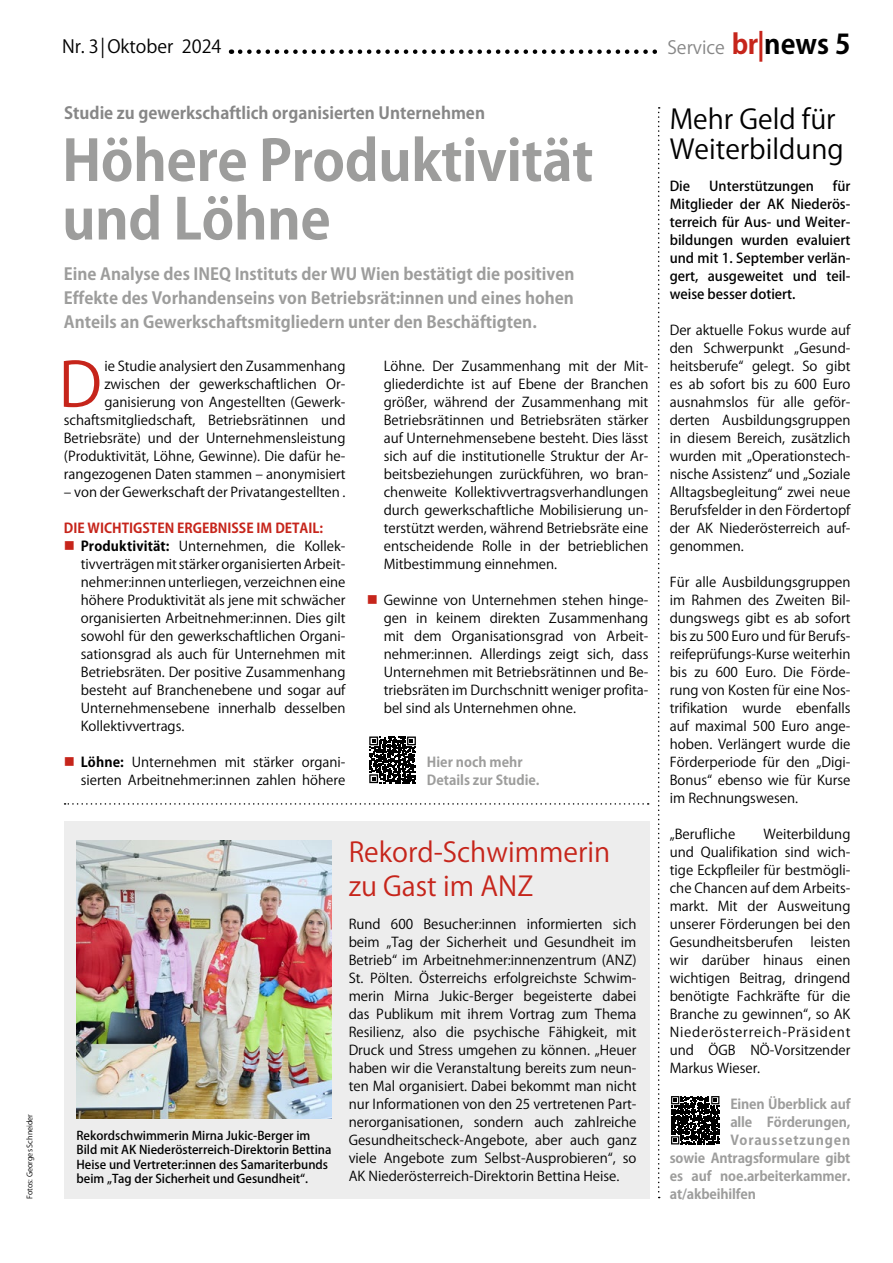
<style>
.page{position:relative;width:893px;height:1263px;background:#fff}
.page>*{position:absolute;margin:0;border:0;box-sizing:border-box;transform-origin:0 0}
.t1{font:60.75px "Koz Go Pro";color:#c6251b}
.t2{font:700 55.5px/58.5px "Koz Go Pro";letter-spacing:-.01em;color:#9d9d9c}
.t3{font:27px/34.5px "Koz Go Pro";color:#c6251b}
.t4{font:27px/30px "Koz Go Pro";color:#000}
.t5{font:18px "Koz Go Pro";color:#000}
.t6{font:18px "Koz Go Pro";color:#878787}
.t7{font:700 16.5px/24px "Koz Go Pro";color:#9d9d9c;text-align:justify}
.t8{font:700 16.5px "Koz Go Pro";color:#878787}
.t9{font:13.5px/18px "Koz Go Pro";color:#000;text-align:justify}
.t10{font:500 13.5px/18px "Koz Go Pro";color:#000;text-align:justify}
.t11{font:700 13.5px/18px "Koz Go Pro";letter-spacing:-.01em;color:#9d9d9c}
.t12{font:700 13.5px "Koz Go Pro";letter-spacing:.06em;color:#9d9d9c}
.t13{font:500 12px/14.4px "Koz Go Pro";color:#000}
.t14{font:7.5px "Koz Go Pro";color:#000}
.s1{font-weight:700;font-size:27px;color:#c6251b}
.s2{font-weight:700;font-size:27px;color:#000}
.s3{font-weight:700;color:#c6251b}
.s4{font-weight:700}
</style>
<div class="page">
<svg style="left:240px;top:49px;width:417px;height:5px"></svg>
<svg style="left:658px;top:107px;width:2px;height:1091px"></svg>
<div style="left:64px;top:821px;width:585px;height:377px;background:#ededed"></div>
<img style="left:77px;top:840px;width:255px;height:279px">
<svg style="left:369px;top:736px;width:47px;height:47px"></svg>
<svg style="left:65px;top:803px;width:584px;height:2px"></svg>
<svg style="left:671px;top:1096px;width:49px;height:49px"></svg>
<svg style="left:671px;top:1096px;width:48px;height:48px"></svg>
<p class="t14" style="left:25px;top:1199px;width:87px;rotate:-90deg">Fotos: Georges Schneider</p>
<h3 class="t5" style="left:62px;top:35px;width:161px">Nr. 3|Oktober 2024</h3>
<h3 class="t6" style="left:667px;top:36px;width:184px">Service <span class="s1">br|</span><span class="s2">news 5</span></h3>
<p class="t8" style="left:64px;top:102px;width:422px">Studie zu gewerkschaftlich organisierten Unternehmen</p>
<h2 class="t2" style="left:62px;top:135px;width:533px">Höhere Produktivität und Löhne</h2>
<p class="t7" style="left:64px;top:263px;width:512px">Eine Analyse des INEQ Instituts der WU Wien bestätigt die positiven Effekte des Vorhandenseins von Betriebsrät:innen und eines hohen Anteils an Gewerkschaftsmitgliedern unter den Beschäftigten.</p>
<h1 class="t1" style="left:59px;top:345px;width:45px">D</h1>
<p class="t9" style="left:64px;top:357px;width:283px;text-align:right">ie Studie analysiert den Zusammenhang zwischen der gewerkschaftlichen Or&shy;ganisierung von Angestellten (Gewerk&shy;schaftsmitgliedschaft, Betriebsrätinnen und Betriebsräte) und der Unternehmensleistung (Produktivität, Löhne, Gewinne). Die dafür he&shy;rangezogenen Daten stammen – anonymisiert</p>
<p class="t9" style="left:64px;top:483px;width:283px">– von der Gewerkschaft der Privatangestellten .</p>
<p class="t9" style="left:81px;top:519px;width:266px;text-align:left;text-indent:-17px"><span class="s3">DIE WICHTIGSTEN ERGEBNISSE IM DETAIL:<br></span><span class="s4">Produktivität:</span> Unternehmen, die Kollek&shy;tivverträgen mit stärker organisierten Arbeit&shy;nehmer:innen unterliegen, verzeichnen eine höhere Produktivität als jene mit schwächer organisierten Arbeitnehmer:innen. Dies gilt sowohl für den gewerkschaftlichen Organi&shy;sationsgrad als auch für Unternehmen mit Betriebsräten. Der positive Zusammenhang besteht auf Branchenebene und sogar auf Unternehmensebene innerhalb desselben Kollektivvertrags.</p>
<p class="t9" style="left:81px;top:753px;width:266px"><span class="s4">Löhne:</span> Unternehmen mit stärker organi&shy;sierten Arbeitnehmer:innen zahlen höhere</p>
<p class="t9" style="left:384px;top:357px;width:266px">Löhne. Der Zusammenhang mit der Mit&shy;gliederdichte ist auf Ebene der Branchen größer, während der Zusammenhang mit Betriebsrätinnen und Betriebsräten stärker auf Unternehmensebene besteht. Dies lässt sich auf die institutionelle Struktur der Ar&shy;beitsbeziehungen zurückführen, wo bran&shy;chenweite Kollektivvertragsverhandlungen durch gewerkschaftliche Mobilisierung un&shy;terstützt werden, während Betriebsräte eine entscheidende Rolle in der betrieblichen Mitbestimmung einnehmen.</p>
<p class="t9" style="left:384px;top:591px;width:266px">Gewinne von Unternehmen stehen hinge&shy;gen in keinem direkten Zusammenhang mit dem Organisationsgrad von Arbeit&shy;nehmer:innen. Allerdings zeigt sich, dass Unternehmen mit Betriebsrätinnen und Be&shy;triebsräten im Durchschnitt weniger profita&shy;bel sind als Unternehmen ohne.</p>
<p class="t11" style="left:427px;top:754px;width:114px">Hier noch mehr<br>Details zur Studie.</p>
<p class="t13" style="left:77px;top:1129px;width:256px">Rekordschwimmerin Mirna Jukic-Berger im Bild mit AK Niederösterreich-Direktorin Bettina Heise und Vertreter:innen des Samariterbunds beim „Tag der Sicherheit und Gesundheit“.</p>
<h3 class="t3" style="left:349px;top:835px;width:263px">Rekord-Schwimmerin zu Gast im ANZ</h3>
<p class="t9" style="left:349px;top:915px;width:289px">Rund 600 Besucher:innen informierten sich beim „Tag der Sicherheit und Gesundheit im Betrieb“ im Arbeitnehmer:innenzentrum (ANZ)<br>St. Pölten. Österreichs erfolgreichste Schwim&shy;merin Mirna Jukic-Berger begeisterte dabei das Publikum mit ihrem Vortrag zum Thema Resilienz, also die psychische Fähigkeit, mit Druck und Stress umgehen zu können. „Heuer haben wir die Veranstaltung bereits zum neun&shy;ten Mal organisiert. Dabei bekommt man nicht nur Informationen von den 25 vertretenen Part&shy;nerorganisationen, sondern auch zahlreiche Gesundheitscheck-Angebote, aber auch ganz viele Angebote zum Selbst-Ausprobieren“, so AK Niederösterreich-Direktorin Bettina Heise.</p>
<h3 class="t4" style="left:670px;top:104px;width:176px">Mehr Geld für<br>Weiterbildung</h3>
<p class="t10" style="left:670px;top:177px;width:22px">Die</p>
<p class="t10" style="left:709px;top:177px;width:106px">Unterstützungen</p>
<p class="t10" style="left:670px;top:177px;width:182px;text-indent:163px">für Mitglieder der AK Niederös&shy;terreich für Aus- und Weiter&shy;bildungen wurden evaluiert und mit 1. September verlän&shy;gert, ausgeweitet und teil&shy;weise besser dotiert.</p>
<p class="t9" style="left:670px;top:321px;width:182px">Der aktuelle Fokus wurde auf den Schwerpunkt „Gesund&shy;heitsberufe“ gelegt. So gibt es ab sofort bis zu 600 Euro ausnahmslos für alle geför&shy;derten Ausbildungsgruppen in diesem Bereich, zusätzlich wurden mit „Operationstech&shy;nische Assistenz“ und „Soziale Alltagsbegleitung“ zwei neue Berufsfelder in den Fördertopf der AK Niederösterreich auf&shy;genommen.</p>
<p class="t9" style="left:670px;top:573px;width:182px">Für alle Ausbildungsgruppen im Rahmen des Zweiten Bil&shy;dungswegs gibt es ab sofort bis zu 500 Euro und für Berufs&shy;reifeprüfungs-Kurse weiterhin bis zu 600 Euro. Die Förde&shy;rung von Kosten für eine Nos&shy;trifikation wurde ebenfalls auf maximal 500 Euro ange&shy;hoben. Verlängert wurde die Förderperiode für den „Digi-Bonus“ ebenso wie für Kurse im Rechnungswesen.</p>
<p class="t9" style="left:670px;top:825px;width:67px">„Berufliche</p>
<p class="t9" style="left:670px;top:825px;width:182px;text-indent:94px">Weiterbildung und Qualifikation sind wich&shy;tige Eckpfleiler für bestmögli&shy;che Chancen auf dem Arbeits&shy;markt. Mit der Ausweitung unserer Förderungen bei den Gesundheitsberufen</p>
<p class="t9" style="left:670px;top:933px;width:182px;text-indent:141px">leisten wir darüber hinaus einen wichtigen Beitrag, dringend benötigte Fachkräfte für die Branche zu gewinnen“, so AK Niederösterreich-Präsident und ÖGB NÖ-Vorsitzender Markus Wieser.</p>
<p class="t11" style="left:730px;top:1095px;width:122px">Einen Überblick auf</p>
<p class="t11" style="left:730px;top:1113px;width:122px">alle Förderungen,</p>
<p class="t12" style="left:730px;top:1131px;width:122px">Voraussetzungen</p>
<p class="t11" style="left:670px;top:1149px;width:182px">sowie Antragsformulare gibt</p>
<p class="t11" style="left:670px;top:1167px;width:182px">es auf noe.arbeiterkammer.</p>
<p class="t11" style="left:670px;top:1185px;width:88px">at/akbeihilfen</p>
</div>
